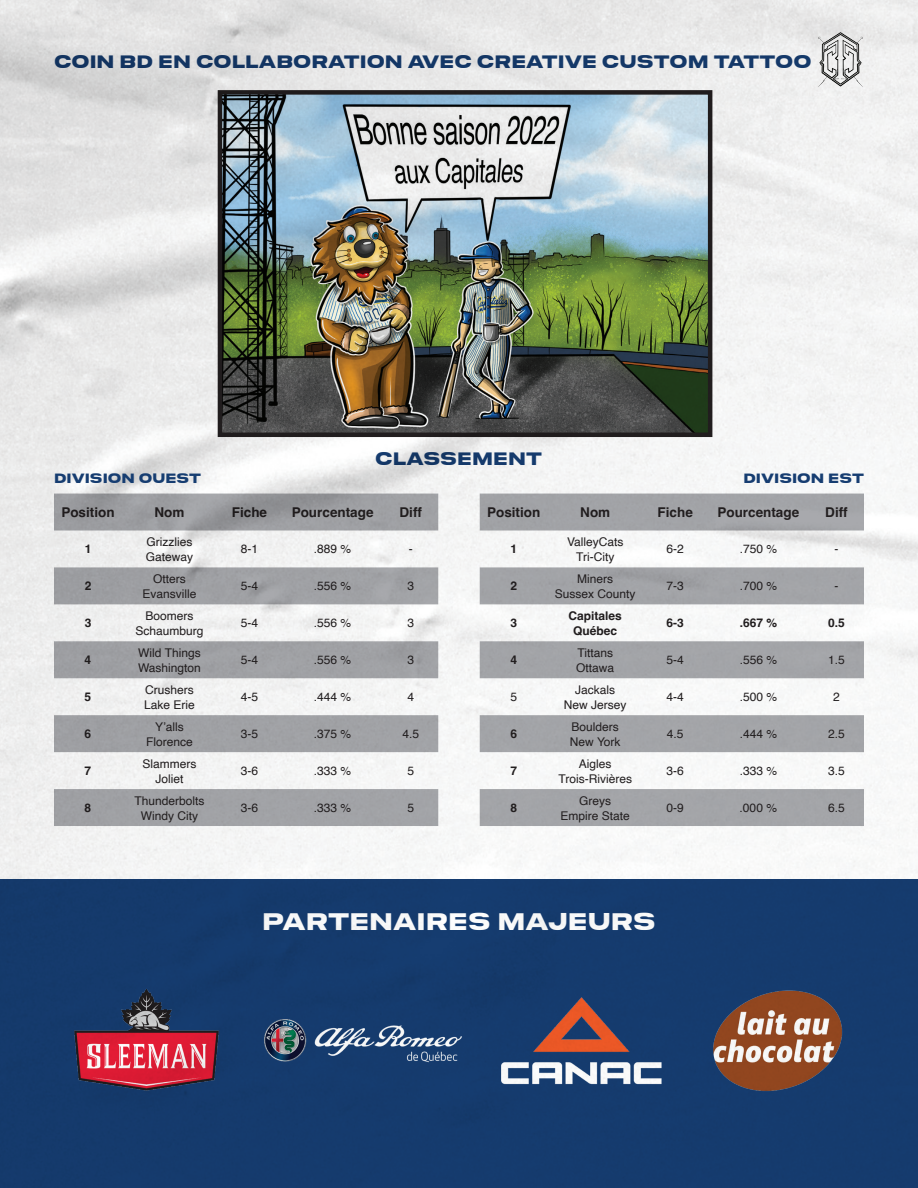
<style>
.page{position:relative;width:918px;height:1188px;background:#fff}
.page>*{position:absolute;margin:0;border:0;box-sizing:border-box;transform-origin:0 0}
.t1{font:24px "Radwave";color:#fff}
.t2{font:18px "Radwave";color:#163d71}
.t3{font:700 13.5px "Helvetica";color:#231f20}
.t4{font:13.5px "Radwave";color:#163d71}
.t5{font:12px/15px "Helvetica";color:#231f20;text-align:center}
.t6{font:700 12px/15px "Helvetica";color:#231f20;text-align:center}
</style>
<div class="page">
<img style="left:0;top:0;width:918px;height:1188px">
<h2 class="t2" style="left:54px;top:51px;width:759px">COIN BD EN COLLABORATION AVEC CREATIVE CUSTOM TATTOO</h2>
<h2 class="t2" style="left:375px;top:449px;width:168px">CLASSEMENT</h2>
<p class="t4" style="left:54px;top:471px;width:149px">DIVISION OUEST</p>
<p class="t4" style="left:743px;top:471px;width:122px">DIVISION EST</p>
<p class="t3" style="left:61px;top:504px;width:55px">Position</p>
<p class="t3" style="left:155px;top:504px;width:31px">Nom</p>
<p class="t3" style="left:232px;top:504px;width:37px">Fiche</p>
<p class="t3" style="left:292px;top:504px;width:83px">Pourcentage</p>
<p class="t3" style="left:400px;top:504px;width:24px">Diff</p>
<p class="t6" style="left:85px;top:543px;width:8px">1</p>
<p class="t5" style="left:146px;top:535px;width:49px;text-align:left">Grizzlies<br>Gateway</p>
<p class="t5" style="left:241px;top:542px;width:19px">8-1</p>
<p class="t5" style="left:314px;top:542px;width:39px">.889 %</p>
<p class="t5" style="left:409px;top:542px;width:5px">-</p>
<p class="t6" style="left:85px;top:580px;width:8px">2</p>
<p class="t5" style="left:143px;top:572px;width:56px">Otters<br>Evansville</p>
<p class="t5" style="left:241px;top:579px;width:19px">5-4</p>
<p class="t5" style="left:314px;top:579px;width:39px">.556 %</p>
<p class="t5" style="left:407px;top:579px;width:8px">3</p>
<p class="t6" style="left:85px;top:617px;width:8px">3</p>
<p class="t5" style="left:136px;top:608px;width:70px">Boomers<br>Schaumburg</p>
<p class="t5" style="left:241px;top:616px;width:19px">5-4</p>
<p class="t5" style="left:314px;top:616px;width:39px">.556 %</p>
<p class="t5" style="left:407px;top:616px;width:8px">3</p>
<p class="t6" style="left:85px;top:654px;width:8px">4</p>
<p class="t5" style="left:138px;top:645px;width:64px;text-align:left">Wild Things<br>Washington</p>
<p class="t5" style="left:241px;top:653px;width:19px">5-4</p>
<p class="t5" style="left:314px;top:653px;width:39px">.556 %</p>
<p class="t5" style="left:407px;top:653px;width:8px">3</p>
<p class="t6" style="left:85px;top:691px;width:8px">5</p>
<p class="t5" style="left:144px;top:682px;width:52px;text-align:left">Crushers<br>Lake Erie</p>
<p class="t5" style="left:241px;top:690px;width:19px">4-5</p>
<p class="t5" style="left:314px;top:690px;width:39px">.444 %</p>
<p class="t5" style="left:407px;top:690px;width:8px">4</p>
<p class="t6" style="left:85px;top:728px;width:8px">6</p>
<p class="t5" style="left:146px;top:719px;width:48px">Y’alls<br>Florence</p>
<p class="t5" style="left:241px;top:727px;width:19px">3-5</p>
<p class="t5" style="left:314px;top:727px;width:39px">.375 %</p>
<p class="t5" style="left:402px;top:727px;width:18px">4.5</p>
<p class="t6" style="left:85px;top:765px;width:8px">7</p>
<p class="t5" style="left:143px;top:756px;width:55px">Slammers<br>Joliet</p>
<p class="t5" style="left:241px;top:764px;width:19px">3-6</p>
<p class="t5" style="left:314px;top:764px;width:39px">.333 %</p>
<p class="t5" style="left:407px;top:764px;width:8px">5</p>
<p class="t6" style="left:85px;top:802px;width:8px">8</p>
<p class="t5" style="left:135px;top:793px;width:72px">Thunderbolts<br>Windy City</p>
<p class="t5" style="left:241px;top:801px;width:19px">3-6</p>
<p class="t5" style="left:314px;top:801px;width:39px">.333 %</p>
<p class="t5" style="left:407px;top:801px;width:8px">5</p>
<p class="t3" style="left:487px;top:504px;width:55px">Position</p>
<p class="t3" style="left:580px;top:504px;width:31px">Nom</p>
<p class="t3" style="left:658px;top:504px;width:37px">Fiche</p>
<p class="t3" style="left:717px;top:504px;width:83px">Pourcentage</p>
<p class="t3" style="left:825px;top:504px;width:24px">Diff</p>
<p class="t6" style="left:510px;top:543px;width:8px">1</p>
<p class="t5" style="left:567px;top:535px;width:58px">ValleyCats<br>Tri-City</p>
<p class="t5" style="left:667px;top:542px;width:19px">6-2</p>
<p class="t5" style="left:740px;top:542px;width:39px">.750 %</p>
<p class="t5" style="left:835px;top:542px;width:5px">-</p>
<p class="t6" style="left:510px;top:580px;width:8px">2</p>
<p class="t5" style="left:555px;top:572px;width:82px">Miners<br>Sussex County</p>
<p class="t5" style="left:667px;top:579px;width:19px">7-3</p>
<p class="t5" style="left:740px;top:579px;width:39px">.700 %</p>
<p class="t5" style="left:835px;top:579px;width:5px">-</p>
<p class="t6" style="left:510px;top:617px;width:8px">3</p>
<p class="t6" style="left:569px;top:609px;width:55px">Capitales<br>Québec</p>
<p class="t6" style="left:667px;top:617px;width:19px">6-3</p>
<p class="t6" style="left:740px;top:617px;width:39px">.667 %</p>
<p class="t6" style="left:828px;top:617px;width:18px">0.5</p>
<p class="t6" style="left:510px;top:654px;width:8px">4</p>
<p class="t5" style="left:576px;top:645px;width:40px;text-align:left">Tittans<br>Ottawa</p>
<p class="t5" style="left:667px;top:653px;width:19px">5-4</p>
<p class="t5" style="left:740px;top:653px;width:39px">.556 %</p>
<p class="t5" style="left:828px;top:653px;width:18px">1.5</p>
<p class="t5" style="left:510px;top:690px;width:8px">5</p>
<p class="t5" style="left:564px;top:682px;width:64px">Jackals<br>New Jersey</p>
<p class="t5" style="left:667px;top:690px;width:19px">4-4</p>
<p class="t5" style="left:740px;top:690px;width:39px">.500 %</p>
<p class="t5" style="left:833px;top:690px;width:8px">2</p>
<p class="t6" style="left:510px;top:728px;width:8px">6</p>
<p class="t5" style="left:570px;top:719px;width:52px;text-align:left">Boulders<br>New York</p>
<p class="t5" style="left:667px;top:727px;width:18px">4.5</p>
<p class="t5" style="left:740px;top:727px;width:39px">.444 %</p>
<p class="t5" style="left:828px;top:727px;width:18px">2.5</p>
<p class="t6" style="left:510px;top:765px;width:8px">7</p>
<p class="t5" style="left:558px;top:756px;width:75px">Aigles<br>Trois-Rivières</p>
<p class="t5" style="left:667px;top:764px;width:19px">3-6</p>
<p class="t5" style="left:740px;top:764px;width:39px">.333 %</p>
<p class="t5" style="left:828px;top:764px;width:18px">3.5</p>
<p class="t6" style="left:510px;top:802px;width:8px">8</p>
<p class="t5" style="left:561px;top:793px;width:71px">Greys<br>Empire State</p>
<p class="t5" style="left:667px;top:801px;width:19px">0-9</p>
<p class="t5" style="left:740px;top:801px;width:39px">.000 %</p>
<p class="t5" style="left:828px;top:801px;width:18px">6.5</p>
<h1 class="t1" style="left:262px;top:908px;width:395px">PARTENAIRES MAJEURS</h1>
</div>
